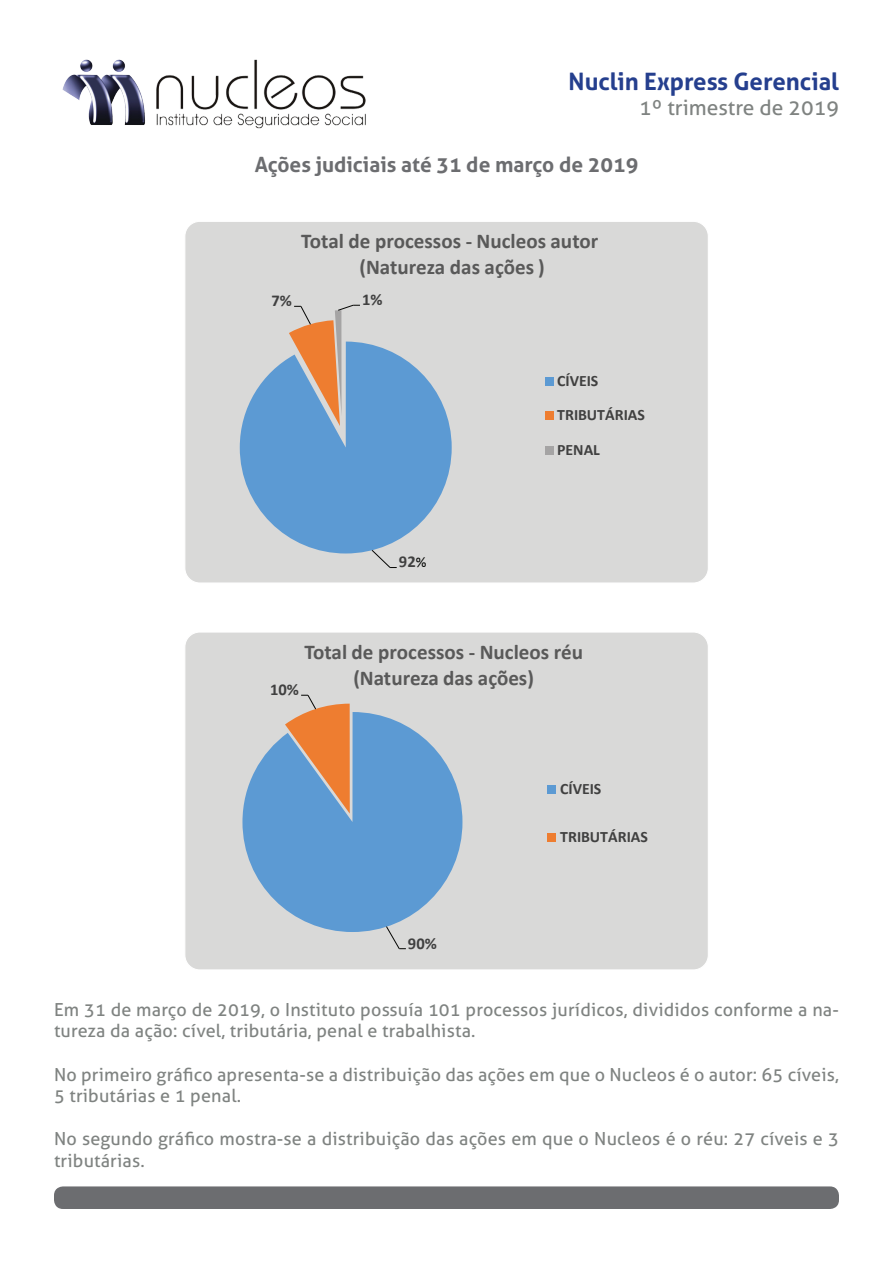
<style>
.page{position:relative;width:893px;height:1263px;background:#fff}
.page>*{position:absolute;margin:0;border:0;box-sizing:border-box;transform-origin:0 0}
.t1{font:700 24px "Aller";color:#253f8e}
.t2{font:700 21px/25.8px "Calibri";color:#595959;text-align:center}
.t3{font:700 21px "Aller";color:#6c6d70}
.t4{font:21px "Aller";color:#7f8381}
.t5{font:18px/21.6px "Aller";letter-spacing:.01em;color:#7f8381}
.t6{font:700 16.5px "Calibri";color:#404040}
.t7{font:700 15.9px/34.5px "Calibri";color:#404040}
.s1{font-weight:400;font-size:15px;color:#040503}
</style>
<div class="page">
<img style="left:62px;top:59px;width:304px;height:70px">
<div style="left:54px;top:1186px;width:785px;height:23px;background:#6c6d70;border-radius:9px"></div>
<div style="left:185px;top:632px;width:523px;height:338px;background:#d9d9d8;border-radius:15px"></div>
<svg style="left:242px;top:712px;width:220px;height:220px;fill:#5c9ad3"></svg>
<svg style="left:385px;top:925px;width:21px;height:25px"></svg>
<svg style="left:285px;top:694px;width:65px;height:120px"></svg>
<div style="left:548px;top:785px;width:8px;height:8px;background:#5c9ad3"></div>
<div style="left:548px;top:833px;width:8px;height:9px;background:#ee7d30"></div>
<div style="left:185px;top:221px;width:523px;height:362px;background:#d9d9d8;border-radius:15px"></div>
<svg style="left:240px;top:304px;width:212px;height:264px"></svg>
<div style="left:545px;top:377px;width:8px;height:8px;background:#5c9ad3"></div>
<div style="left:545px;top:411px;width:8px;height:9px;background:#ee7d30"></div>
<div style="left:545px;top:446px;width:8px;height:8px;background:#a5a4a4"></div>
<h1 class="t1" style="left:569px;top:66px;width:272px">Nuclin Express Gerencial</h1>
<p class="t4" style="left:639px;top:95px;width:201px">1º trimestre de 2019</p>
<p class="t3" style="left:255px;top:151px;width:385px">Ações judiciais até 31 de março de 2019</p>
<p class="t2" style="left:301px;top:229px;width:299px">Total de processos - Nucleos autor (Natureza das ações )</p>
<p class="t6" style="left:272px;top:290px;width:22px">7%</p>
<p class="t6" style="left:362px;top:289px;width:22px">1%</p>
<p class="t6" style="left:399px;top:551px;width:29px">92<span class="s1">%</span></p>
<p class="t7" style="left:557px;top:363px;width:89px">CÍVEIS<br>TRIBUTÁRIAS<br>PENAL</p>
<p class="t2" style="left:304px;top:639px;width:280px">Total de processos - Nucleos réu (Natureza das ações)</p>
<p class="t6" style="left:270px;top:679px;width:30px">10%</p>
<p class="t6" style="left:408px;top:932px;width:30px">90%</p>
<p class="t7" style="left:560px;top:771px;width:43px">CÍVEIS</p>
<p class="t7" style="left:560px;top:819px;width:89px">TRIBUTÁRIAS</p>
<p class="t5" style="left:54px;top:998px;width:786px">Em 31 de março de 2019, o Instituto possuía 101 processos jurídicos, divididos conforme a na&shy;tureza da ação: cível, tributária, penal e trabalhista.</p>
<p class="t5" style="left:54px;top:1063px;width:786px">No primeiro gráfico apresenta-se a distribuição das ações em que o Nucleos é o autor: 65 cíveis,<br>5 tributárias e 1 penal.</p>
<p class="t5" style="left:54px;top:1128px;width:786px">No segundo gráfico mostra-se a distribuição das ações em que o Nucleos é o réu: 27 cíveis e 3 tributárias.</p>
</div>
